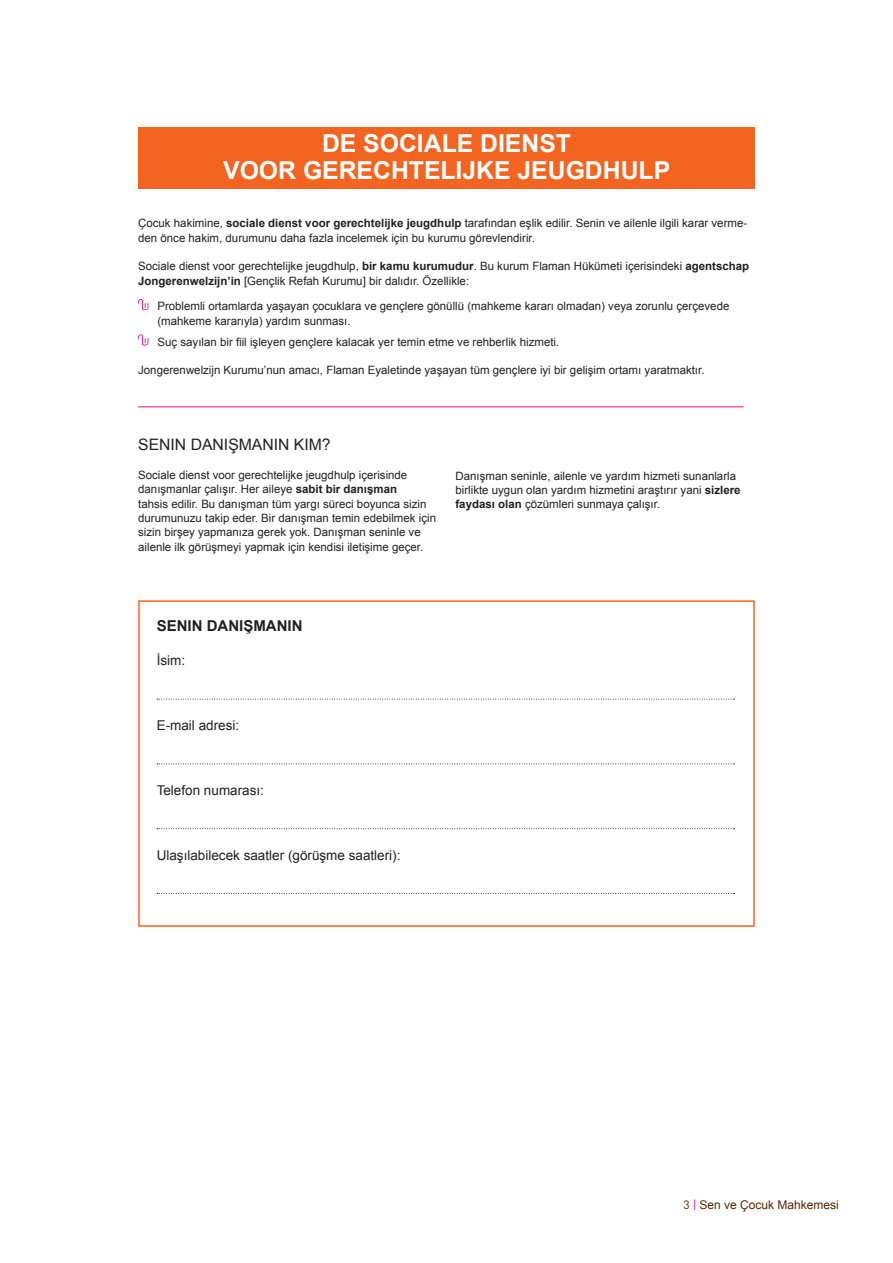
<style>
.page{position:relative;width:893px;height:1263px;background:#fff}
.page>*{position:absolute;margin:0;border:0;box-sizing:border-box;transform-origin:0 0}
.t1{font:700 24.75px/27px "Arial";color:#fff;text-align:center}
.t2{font:15.75px "Arial";color:#231f20}
.t3{font:700 15px "Arial";color:#231f20}
.t4{font:13.5px "Arial";color:#231f20}
.t5{font:12px "Arial";color:#572500}
.t6{font:11.55px/14.2px "Arial";color:#231f20}
.s1{font-weight:700}
.s2{font-family:"DIN"}
.s3{font-family:"DIN";color:#ed028c}
</style>
<div class="page">
<div style="left:138px;top:128px;width:617px;height:61px;background:#f36421"></div>
<svg style="left:138px;top:299px;width:10px;height:11px"></svg>
<svg style="left:138px;top:334px;width:10px;height:12px"></svg>
<hr style="left:138px;top:407px;width:605px;height:1px;background:#ed028c">
<svg style="left:157px;top:699px;width:577px;height:1px"></svg>
<svg style="left:157px;top:763px;width:577px;height:1px"></svg>
<svg style="left:157px;top:828px;width:577px;height:1px"></svg>
<svg style="left:157px;top:893px;width:577px;height:1px"></svg>
<div style="left:138px;top:600px;width:617px;height:327px;border:2px solid #f36421"></div>
<h1 class="t1" style="left:223px;top:131px;width:448px">de sociale dienst<br>voor gerechtelijke jeugdhulp</h1>
<p class="t6" style="left:138px;top:216px;width:611px">Ҫocuk hakimine, <span class="s1">sociale dienst voor gerechtelijke jeugdhulp</span> tarafından eşlik edilir. Senin ve ailenle ilgili karar verme&shy;den önce hakim, durumunu daha fazla incelemek için bu kurumu görevlendirir.</p>
<p class="t6" style="left:138px;top:259px;width:612px">Sociale dienst voor gerechtelijke jeugdhulp, <span class="s1">bir kamu kurumudur</span>. Bu kurum Flaman H ükümeti içerisindeki <span class="s1">agentschap<br>Jongerenwelzijn’in</span> [Gençlik Refah Kurumu] bir dalıdır. Özellikle:</p>
<p class="t6" style="left:157px;top:299px;width:574px">Problemli ortamlarda yaşayan çocuklara ve gençlere gönüllü (mahkeme kararı olmadan) veya zorunlu çerçevede (mahkeme kararıyla) yardım sunması.</p>
<p class="t6" style="left:158px;top:334px;width:403px">Suç sayılan bir fiil işleyen gençlere kalacak yer temin etme ve rehberlik hizmeti.</p>
<p class="t6" style="left:138px;top:363px;width:568px">Jongerenwelzijn Kurumu’nun amacı, Flaman Eyaletinde yaşayan tüm gençlere iyi bir gelişim ortamı yaratmaktır.</p>
<h2 class="t2" style="left:138px;top:435px;width:134px">Sen in danışmanın</h2>
<h2 class="t2" style="left:294px;top:435px;width:38px">kim?</h2>
<p class="t6" style="left:138px;top:468px;width:299px">Sociale dienst voor gerechtelijke jeugdhulp içerisinde danışmanlar çalışır. Her aileye <span class="s1">sabit bir danışman<br></span>tahsis edilir. Bu danışman tüm yargı süreci boyunca sizin durumunuzu takip eder. Bir danışman temin edebilmek için sizin birşey yapmanıza gerek yok. Danışman seninle ve ailenle ilk görüşmeyi yapmak için kendisi iletişime geçer.</p>
<p class="t6" style="left:455px;top:469px;width:287px">Danışman seninle, ailenle ve yardım hizmeti sunanlarla birlikte uygun olan yardım hizmetini araştırır yani <span class="s1">sizlere faydası olan</span> çözümleri sunmaya çalışır.</p>
<p class="t3" style="left:157px;top:616px;width:147px">Senin danışmanın</p>
<p class="t4" style="left:157px;top:652px;width:30px">İsim:</p>
<p class="t4" style="left:157px;top:716px;width:84px">E-mail adresi:</p>
<p class="t4" style="left:157px;top:781px;width:109px">Telefon numarası:</p>
<p class="t4" style="left:157px;top:846px;width:245px">U laşılabilecek saatler (görüşme saatleri):</p>
<p class="t5" style="left:683px;top:1197px;width:157px"><span class="s2">3</span> <span class="s3">|</span> Sen ve Çocuk Mahkemesi</p>
</div>
